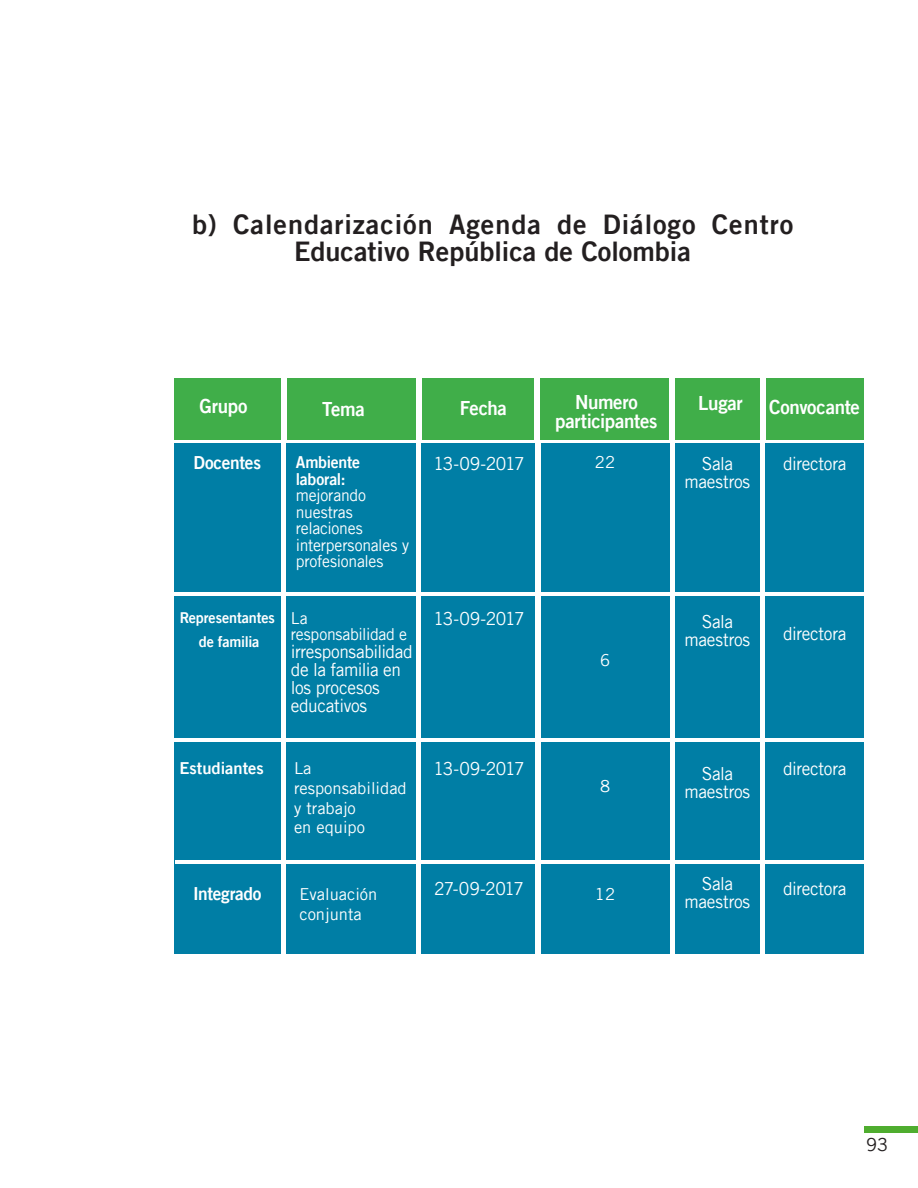
<style>
.page{position:relative;width:918px;height:1188px;background:#fff}
.page>*{position:absolute;margin:0;border:0;box-sizing:border-box;transform-origin:0 0}
.Cuerpo_de_trabajo{font:27px/27px "Trade Gothic LT Bold Two";letter-spacing:.035em;color:#231f20;text-align:center}
.t1{font:19.5px/19.5px "Trade Gothic LT Bold Two";letter-spacing:-.015em;color:#fff;text-align:center;scale:.96 1}
.t2{font:18px/18px "Trade Gothic LT";letter-spacing:-.02em;color:#fff;text-align:center;scale:.96 1}
.t3{font:18px "Trade Gothic LT Bold Two";letter-spacing:-.015em;color:#fff;scale:.96 1}
.t4{font:18px "Trade Gothic LT";color:#231f20}
.Cuerpo_de_trabajo-2{font:16.5px/16.5px "Trade Gothic LT";color:#fff;scale:.96 1}
.Cuerpo_de_trabajo-3{font:16.5px/19.8px "Trade Gothic LT";color:#fff}
.Cuerpo_de_trabajo-4{font:16.5px "Trade Gothic LT Bold Two";color:#fff}
.t5{font:15px "Trade Gothic LT Bold Two";letter-spacing:-.01em;color:#fff;scale:.96 1}
.s1{font-family:"Trade Gothic LT Bold Two"}
</style>
<div class="page">
<div style="left:864px;top:1127px;width:54px;height:6px;background:#4fad2f"></div>
<div style="left:287px;top:444px;width:129px;height:510px;background:#007ea5"></div>
<div style="left:422px;top:444px;width:113px;height:510px;background:#007ea5"></div>
<div style="left:541px;top:444px;width:128px;height:510px;background:#007ea5"></div>
<div style="left:675px;top:444px;width:85px;height:510px;background:#007ea5"></div>
<div style="left:766px;top:444px;width:98px;height:510px;background:#007ea5"></div>
<div style="left:174px;top:444px;width:107px;height:510px;background:#007ea5"></div>
<div style="left:174px;top:378px;width:690px;height:62px;background:#40ae49"></div>
<div style="left:416px;top:378px;width:6px;height:62px;background:#fff"></div>
<div style="left:534px;top:378px;width:6px;height:62px;background:#fff"></div>
<div style="left:669px;top:378px;width:6px;height:62px;background:#fff"></div>
<div style="left:760px;top:378px;width:6px;height:62px;background:#fff"></div>
<div style="left:281px;top:378px;width:6px;height:62px;background:#fff"></div>
<hr style="left:174px;top:592px;width:690px;height:4px;background:#fff">
<hr style="left:174px;top:738px;width:690px;height:4px;background:#fff">
<hr style="left:175px;top:860px;width:690px;height:4px;background:#fff">
<p class="Cuerpo_de_trabajo" style="left:192px;top:210px;width:603px">b) Calendarización Agenda de Diálogo Centro<br>Educativo República de Colombia</p>
<p class="t1" style="left:200px;top:396px;width:51px">Grupo</p>
<p class="t3" style="left:194px;top:452px;width:72px">Docentes</p>
<p class="t5" style="left:180px;top:608px;width:101px">Representantes</p>
<p class="t5" style="left:199px;top:633px;width:65px">de familia</p>
<p class="t1" style="left:322px;top:399px;width:46px">Tema</p>
<p class="t1" style="left:460px;top:398px;width:50px">Fecha</p>
<p class="t1" style="left:555px;top:392px;width:108px">Numero participantes</p>
<p class="t1" style="left:698px;top:393px;width:48px">Lugar</p>
<p class="t1" style="left:769px;top:397px;width:96px">Convocante</p>
<p class="Cuerpo_de_trabajo-2" style="left:296px;top:454px;width:119px"><span class="s1">Ambiente laboral: </span>mejorando nuestras relaciones interpersonales y profesionales</p>
<p class="Cuerpo_de_trabajo-2" style="left:291px;top:610px;width:123px">La responsabilidad e</p>
<p class="t2" style="left:291px;top:643px;width:128px;text-align:left">irresponsabilidad de la familia en los procesos educativos</p>
<p class="t2" style="left:433px;top:455px;width:97px">13-09-2017</p>
<p class="t2" style="left:433px;top:609px;width:97px">13-09-2017</p>
<p class="Cuerpo_de_trabajo-3" style="left:595px;top:452px;width:22px">22</p>
<p class="Cuerpo_de_trabajo-3" style="left:600px;top:650px;width:12px">6</p>
<p class="t2" style="left:685px;top:455px;width:70px">Sala maestros</p>
<p class="t2" style="left:783px;top:455px;width:67px">directora</p>
<p class="t2" style="left:685px;top:613px;width:70px">Sala maestros</p>
<p class="t2" style="left:783px;top:624px;width:67px">directora</p>
<p class="Cuerpo_de_trabajo-4" style="left:179px;top:758px;width:86px">Estudiantes</p>
<p class="Cuerpo_de_trabajo-3" style="left:294px;top:758px;width:114px">La responsabilidad y trabajo<br>en equipo</p>
<p class="t2" style="left:433px;top:760px;width:97px">13-09-2017</p>
<p class="Cuerpo_de_trabajo-3" style="left:600px;top:776px;width:12px">8</p>
<p class="t2" style="left:685px;top:764px;width:70px">Sala maestros</p>
<p class="t2" style="left:783px;top:760px;width:67px">directora</p>
<p class="t3" style="left:193px;top:882px;width:73px">Integrado</p>
<p class="Cuerpo_de_trabajo-3" style="left:299px;top:884px;width:79px">Evaluación conjunta</p>
<p class="t2" style="left:434px;top:879px;width:95px">27-09-2017</p>
<p class="Cuerpo_de_trabajo-3" style="left:595px;top:884px;width:22px">12</p>
<p class="t2" style="left:685px;top:874px;width:70px">Sala maestros</p>
<p class="t2" style="left:783px;top:880px;width:67px">directora</p>
<p class="t4" style="left:866px;top:1134px;width:23px">93</p>
</div>
